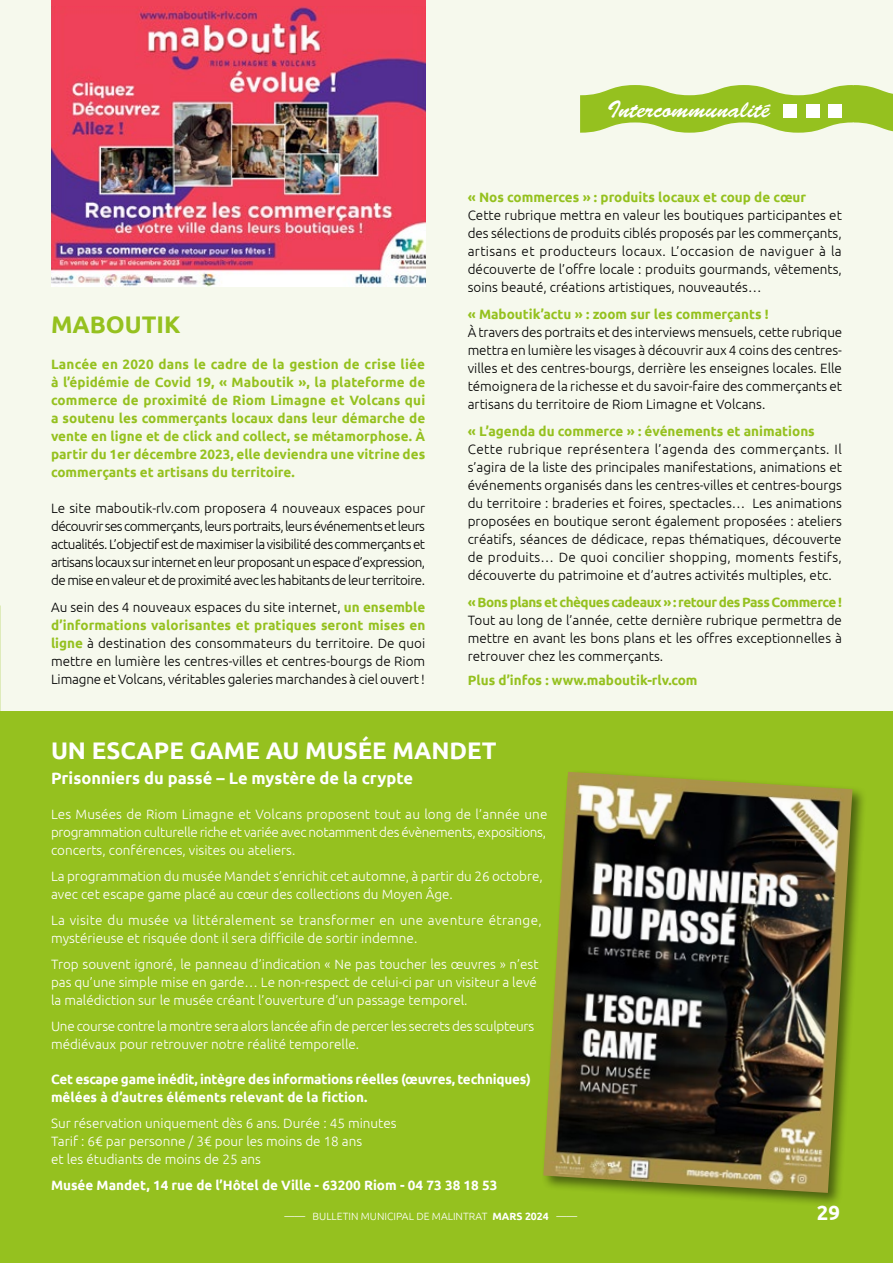
<style>
.page{position:relative;width:893px;height:1263px;background:#fff}
.page>*{position:absolute;margin:0;border:0;box-sizing:border-box;transform-origin:0 0}
.t1{font:700 24px "Ubuntu";color:#fff}
.t2{font:24px "Brush Script Std";color:#fff}
.t3{font:700 24px "Ubuntu";color:#95c11f}
.t4{font:700 20.4px "Ubuntu";color:#fff}
.t5{font:700 16.5px "Ubuntu";color:#fff}
.t6{font:300 13.5px/18px "Ubuntu";color:#000;text-align:justify}
.t7{font:300 13.5px/17.7px "Ubuntu";color:#fff;text-align:justify}
.t8{font:700 13.5px/18px "Ubuntu";color:#95c11f;text-align:justify}
.t9{font:700 13.5px/17.7px "Ubuntu";color:#fff}
.t10{font:300 13.5px/17.7px "Ubuntu";letter-spacing:.025em;color:#fff}
.t11{font:300 13.5px/17.7px "Ubuntu";letter-spacing:-.02em;color:#fff}
.t12{font:700 13.5px "Ubuntu";letter-spacing:-.03em;color:#95c11f}
.t13{font:300 10.5px "Ubuntu";color:#fff}
.s1{font-weight:700;color:#95c11f}
.s2{font-weight:700}
</style>
<div class="page">
<div style="left:0;top:0;width:893px;height:742px;background:#f6f9ed"></div>
<img style="left:51px;top:6px;width:374px;height:281px">
<div style="left:0;top:711px;width:893px;height:552px;background:#95c11f"></div>
<svg style="left:580px;top:85px;width:313px;height:48px"></svg>
<div style="left:784px;top:104px;width:13px;height:13px;background:#fff"></div>
<div style="left:806px;top:104px;width:13px;height:13px;background:#fff"></div>
<div style="left:829px;top:104px;width:13px;height:13px;background:#fff"></div>
<img style="left:0;top:606px;width:1px;height:292px">
<div style="left:540px;top:769px;width:327px;height:439px;background:#000;opacity:.5"></div>
<img style="left:543px;top:772px;width:309px;height:421px">
<div style="left:51px;top:0;width:374px;height:6px;background:#ef4158"></div>
<h1 class="t3" style="left:51px;top:310px;width:131px">MABOUTIK</h1>
<p class="t8" style="left:51px;top:355px;width:376px">Lancée en 2020 dans le cadre de la gestion de crise liée à l’épidémie de Covid 19, « Maboutik », la plateforme de commerce de proximité de Riom Limagne et Volcans qui a soutenu les commerçants locaux dans leur démarche de vente en ligne et de click and collect, se métamorphose. À partir du 1er décembre 2023, elle deviendra une vitrine des commerçants et artisans du territoire.</p>
<p class="t6" style="left:51px;top:499px;width:376px">Le site maboutik-rlv.com proposera 4 nouveaux espaces pour découvrir ses commerçants, leurs portraits, leurs événements et leurs actualités. L’objectif est de maximiser la visibilité des commerçants et artisans locaux sur internet en leur proposant un espace d’expression, de mise en valeur et de proximité avec les habitants de leur territoire.</p>
<p class="t6" style="left:51px;top:598px;width:376px">Au sein des 4 nouveaux espaces du site internet, <span class="s1">un ensemble d’informations valorisantes et pratiques seront mises en ligne</span> à destination des consommateurs du territoire. De quoi mettre en lumière les centres-villes et centres-bourgs de Riom Limagne et Volcans, véritables galeries marchandes à ciel ouvert !</p>
<h1 class="t2" style="left:607px;top:96px;width:164px">Intercommunalité</h1>
<p class="t8" style="left:468px;top:188px;width:340px">« Nos commerces » : produits locaux et coup de cœur</p>
<p class="t6" style="left:468px;top:206px;width:376px">Cette rubrique mettra en valeur les boutiques participantes et des sélections de produits ciblés proposés par les commerçants, artisans et producteurs locaux. L’occasion de naviguer à la découverte de l’offre locale : produits gourmands, vêtements, soins beauté, créations artistiques, nouveautés…</p>
<p class="t8" style="left:468px;top:305px;width:302px">« Maboutik’actu » : zoom sur les commerçants !</p>
<p class="t6" style="left:468px;top:323px;width:376px">À travers des portraits et des interviews mensuels, cette rubrique mettra en lumière les visages à découvrir aux 4 coins des centres&shy;villes et des centres-bourgs, derrière les enseignes locales. Elle témoignera de la richesse et du savoir-faire des commerçants et artisans du territoire de Riom Limagne et Volcans.</p>
<p class="t8" style="left:468px;top:422px;width:349px">« L’agenda du commerce » : événements et animations</p>
<p class="t6" style="left:468px;top:440px;width:376px">Cette rubrique représentera l’agenda des commerçants. Il s’agira de la liste des principales manifestations, animations et événements organisés dans les centres-villes et centres-bourgs du territoire : braderies et foires, spectacles… Les animations proposées en boutique seront également proposées : ateliers créatifs, séances de dédicace, repas thématiques, découverte de produits… De quoi concilier shopping, moments festifs, découverte du patrimoine et d’autres activités multiples, etc.</p>
<p class="t12" style="left:468px;top:594px;width:376px">« Bons plans et chèques cadeaux » : retour des Pass Commerce !</p>
<p class="t6" style="left:468px;top:611px;width:376px">Tout au long de l’année, cette dernière rubrique permettra de mettre en avant les bons plans et les offres exceptionnelles à retrouver chez les commerçants.</p>
<p class="t8" style="left:468px;top:671px;width:231px">Plus d’infos : www.maboutik-rlv.com</p>
<h1 class="t1" style="left:51px;top:735px;width:447px">UN ESCAPE GAME AU MUSÉE MANDET</h1>
<p class="t5" style="left:51px;top:768px;width:364px">Prisonniers du passé – Le mystère de la crypte</p>
<p class="t7" style="left:51px;top:805px;width:498px">Les Musées de Riom Limagne et Volcans proposent tout au long de l’année une programmation culturelle riche et variée avec notamment des évènements, expositions, concerts, conférences, visites ou ateliers.</p>
<p class="t7" style="left:51px;top:867px;width:493px">La programmation du musée Mandet s’enrichit cet automne, à partir du 26 octobre, avec cet escape game placé au cœur des collections du Moyen Âge.</p>
<p class="t10" style="left:51px;top:911px;width:492px">La visite du musée va littéralement se transformer en une aventure étrange, mystérieuse et risquée dont il sera difficile de sortir indemne.</p>
<p class="t7" style="left:51px;top:955px;width:489px">Trop souvent ignoré, le panneau d’indication « Ne pas toucher les œuvres » n’est pas qu’une simple mise en garde… Le non-respect de celui-ci par un visiteur a levé la malédiction sur le musée créant l’ouverture d’un passage temporel.</p>
<p class="t11" style="left:51px;top:1017px;width:485px">Une course contre la montre sera alors lancée afin de percer les secrets des sculpteurs médiévaux pour retrouver notre réalité temporelle.</p>
<p class="t9" style="left:51px;top:1070px;width:481px">Cet escape game inédit, intègre des informations réelles (œuvres, techniques) mêlées à d’autres éléments relevant de la fiction.</p>
<p class="t7" style="left:51px;top:1114px;width:347px;text-align:left">Sur réservation uniquement dès 6 ans. Durée : 45 minutes<br>Tarif : 6€ par personne / 3€ pour les moins de 18 ans<br>et les étudiants de moins de 25 ans</p>
<p class="t9" style="left:51px;top:1176px;width:448px">Musée Mandet, 14 rue de l’Hôtel de Ville - 63200 Riom - 04 73 38 18 53</p>
<p class="t13" style="left:284px;top:1209px;width:294px">—— BULLETIN MUNICIPAL DE MALINTRAT <span class="s2">MARS 2024</span> ——</p>
<h2 class="t4" style="left:817px;top:1200px;width:25px">29</h2>
</div>
